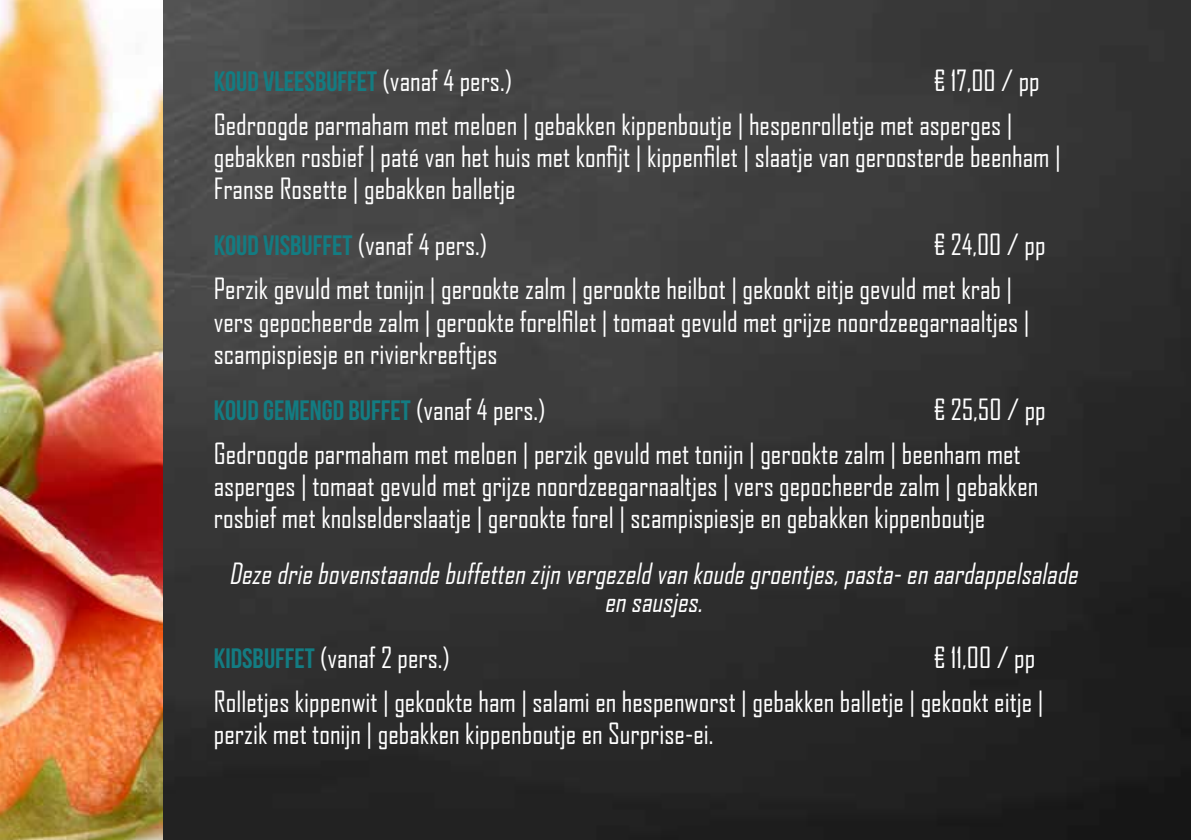
<style>
.page{position:relative;width:1191px;height:840px;background:#fff}
.page>*{position:absolute;margin:0;border:0;box-sizing:border-box;transform-origin:0 0}
.t1{font:28px/44px "Agency FB";color:#fff}
.t2{font:italic 28px/28px "Agency FB";color:#fff;text-align:center}
.t3{font:28px "Bebas Neue";color:#137c82}
.s1{font-family:"Agency FB";color:#fff}
.s2{font-family:"Bebas Neue";color:#137c82}
</style>
<div class="page">
<img style="left:163px;top:0;width:1028px;height:839px">
<img style="left:0;top:0;width:163px;height:839px">
<p class="t3" style="left:214px;top:66px;width:300px">KOUD VLEESBUFFET <span class="s1">(vanaf 4 pers.)</span></p>
<p class="t1" style="left:214px;top:58px;width:827px;text-indent:720px">€ 17,00 / pp<br>Gedroogde parmaham met meloen | gebakken kippenboutje | hespenrolletje met asperges |</p>
<p class="t1" style="left:214px;top:140px;width:848px;line-height:32px">gebakken rosbief | paté van het huis met konfijt | kippenfilet | slaatje van geroosterde beenham |<br>Franse Rosette | gebakken balletje</p>
<p class="t3" style="left:214px;top:230px;width:275px">KOUD VISBUFFET <span class="s1">(vanaf 4 pers.)</span></p>
<p class="t1" style="left:214px;top:222px;width:833px;text-indent:720px">€ 24,00 / pp<br>Perzik gevuld met tonijn | gerookte zalm | gerookte heilbot | gekookt eitje gevuld met krab |</p>
<p class="t1" style="left:214px;top:304px;width:817px;line-height:32px">vers gepocheerde zalm | gerookte forelfilet | tomaat gevuld met grijze noordzeegarnaaltjes | scampispiesje en rivierkreeftjes</p>
<p class="t3" style="left:214px;top:394px;width:333px">KOUD GEMENGD BUFFET <span class="s1">(vanaf 4 pers.)</span></p>
<p class="t1" style="left:214px;top:386px;width:833px;text-indent:720px">€ 25,50 / pp<br>Gedroogde parmaham met meloen | perzik gevuld met tonijn | gerookte zalm | beenham met</p>
<p class="t1" style="left:214px;top:468px;width:826px;line-height:32px">asperges | tomaat gevuld met grijze noordzeegarnaaltjes | vers gepocheerde zalm | gebakken rosbief met knolselderslaatje | gerookte forel | scampispiesje en gebakken kippenboutje</p>
<p class="t2" style="left:229px;top:558px;width:856px">Dezedriebovenstaandebuffettenzijnvergezeldvankoudegroentjes,pasta-enaardappelsalade ensausjes.</p>
<p class="t1" style="left:214px;top:634px;width:237px"><span class="s2">KIDSBUFFET</span> (vanaf 2 pers.)</p>
<p class="t1" style="left:214px;top:634px;width:831px;text-align:right">€ 11,00 / pp<br>Rolletjes kippenwit | gekookte ham | salami en hespenworst | gebakken balletje | gekookt eitje |</p>
<p class="t1" style="left:214px;top:710px;width:501px">perzik met tonijn | gebakken kippenboutje en Surprise-ei.</p>
</div>
